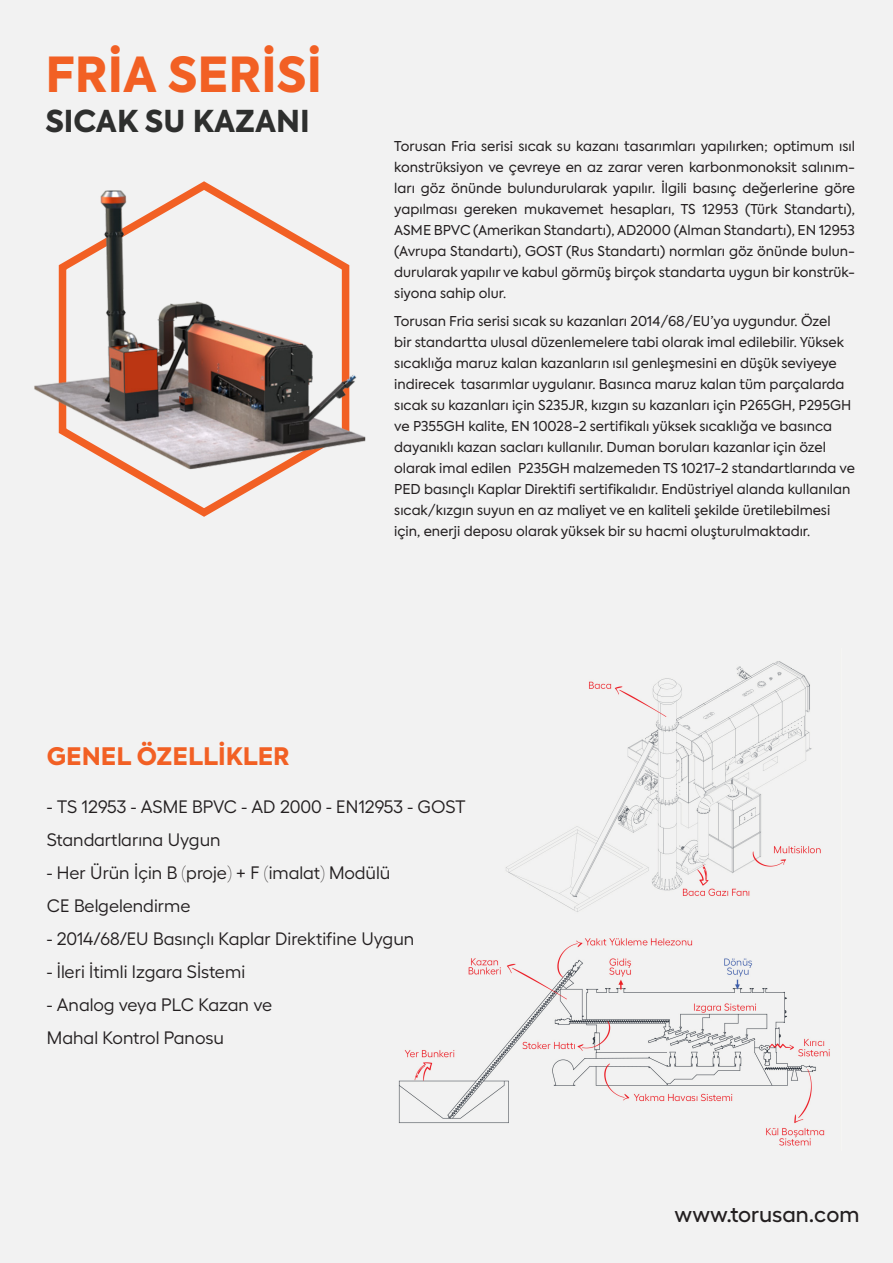
<style>
.page{position:relative;width:893px;height:1263px;background:#f2f2f2}
.page>*{position:absolute;margin:0;border:0;box-sizing:border-box;transform-origin:0 0}
.t1{font:800 48px "Axiforma";color:#f26024}
.t2{font:800 30px "Axiforma";color:#2e2f2e}
.t3{font:800 24px "Axiforma";color:#f26024}
.t4{font:500 22.5px "Hellix";color:#231f20}
.t5{font:18px "Hellix";color:#231f20}
.t6{font:13.5px/21px "Axiforma";color:#231f20;text-align:justify}
</style>
<div class="page">
<img style="left:398px;top:661px;width:432px;height:485px">
<img style="left:34px;top:181px;width:332px;height:336px">
<p class="t1" style="left:45px;top:41px;width:278px">FRİA SERİSİ</p>
<p class="t2" style="left:45px;top:100px;width:266px">SICAK SU KAZANI</p>
<p class="t6" style="left:394px;top:136px;width:462px">Torusan Fria serisi sıcak su kazanı tasarımları yapılırken; optimum ısıl konstrüksiyon ve çevreye en az zarar veren karbonmonoksit salınım&shy;ları göz önünde bulundurularak yapılır. İlgili basınç değerlerine göre yapılması gereken mukavemet hesapları, TS 12953 (Türk Standartı), ASME BPVC (Amerikan Standartı), AD2000 (Alman Standartı), EN 12953 (Avrupa Standartı), GOST (Rus Standartı) normları göz önünde bulun&shy;durularak yapılır ve kabul görmüş birçok standarta uygun bir konstrük&shy;siyona sahip olur.</p>
<p class="t6" style="left:394px;top:310px;width:462px;text-align:left">Torusan Fria serisi sıcak su kazanları 2014/68/EU’ya uygundur. Özel<br>bir standartta ulusal düzenlemelere tabi olarak imal edilebilir. Yüksek sıcaklığa maruz kalan kazanların ısıl genleşmesini en düşük seviyeye indirecek tasarımlar uygulanır. Basınca maruz kalan tüm parçalarda sıcak su kazanları için S235JR, kızgın su kazanları için P265GH, P295GH ve P355GH kalite, EN 10028-2 sertifikalı yüksek sıcaklığa ve basınca dayanıklı kazan sacları kullanılır. Duman boruları kazanlar için özel olarak imal edilen P235GH malzemeden TS 10217-2 standartlarında ve PED basınçlı Kaplar Direktifi sertifikalıdır. Endüstriyel alanda kullanılan sıcak/kızgın suyun en az maliyet ve en kaliteli şekilde üretilebilmesi için, enerji deposu olarak yüksek bir su hacmi oluşturulmaktadır.</p>
<p class="t3" style="left:47px;top:740px;width:244px">GENEL ÖZELLİKLER</p>
<p class="t5" style="left:47px;top:793px;width:420px">- TS 12953 - ASME BPVC - AD 2000 - EN12953 - GOST</p>
<p class="t5" style="left:47px;top:826px;width:175px">Standartlarına Uygun</p>
<p class="t5" style="left:47px;top:859px;width:345px">- Her Ürün İçin B (proje) + F (imalat) Modülü</p>
<p class="t5" style="left:47px;top:892px;width:145px">CE Belgelendirme</p>
<p class="t5" style="left:47px;top:925px;width:369px">- 2014/68/EU Basınçlı Kaplar Direktifine Uygun</p>
<p class="t5" style="left:47px;top:958px;width:200px">- İleri İtimli Izgara Sİstemi</p>
<p class="t5" style="left:47px;top:991px;width:227px">- Analog veya PLC Kazan ve</p>
<p class="t5" style="left:47px;top:1024px;width:179px">Mahal Kontrol Panosu</p>
<h3 class="t4" style="left:675px;top:1196px;width:186px">www.torusan.com</h3>
</div>
